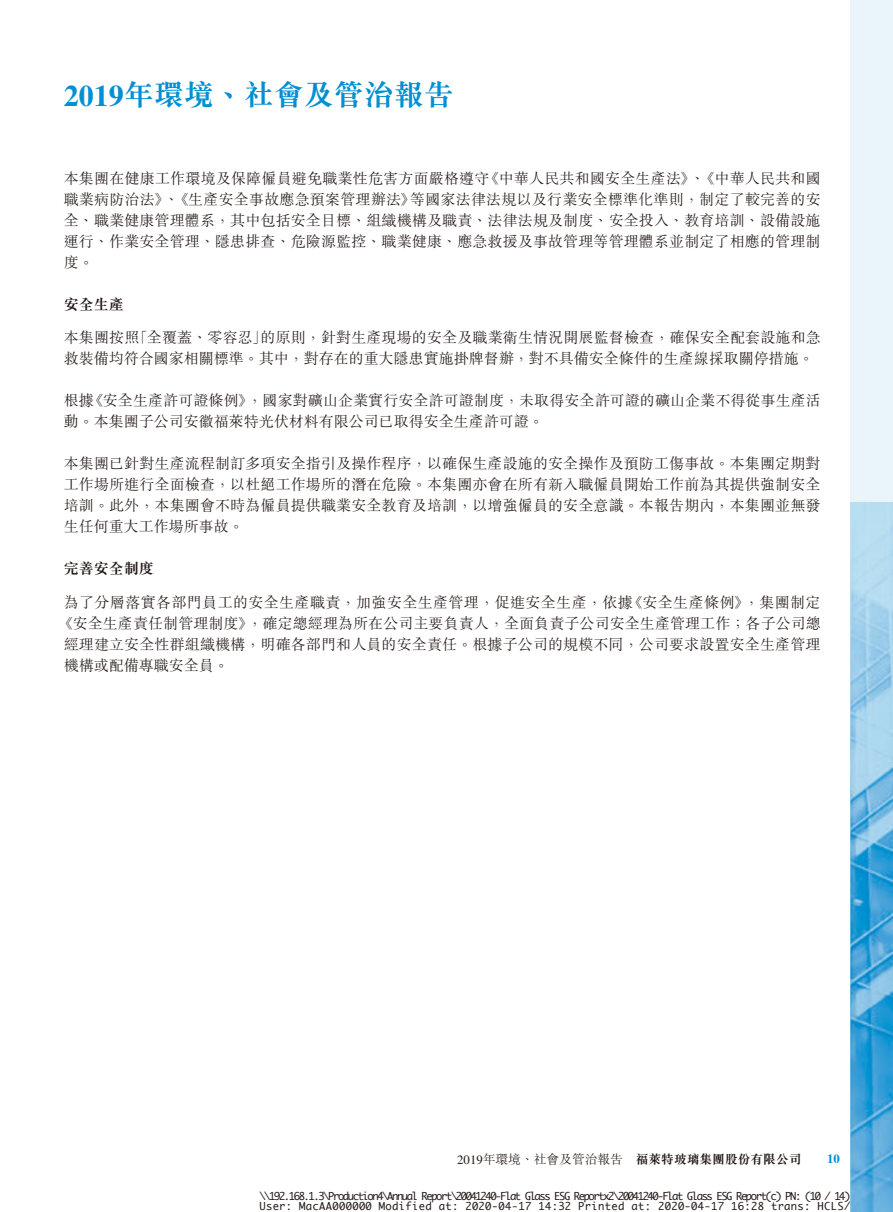
<style>
.page{position:relative;width:893px;height:1212px;background:#fff}
.page>*{position:absolute;margin:0;border:0;box-sizing:border-box;transform-origin:0 0}
.t1{font:700 30px "M Sung HK";color:#008fd3}
.t2{font:300 15px/21px "M Sung HK";letter-spacing:.01em;color:#231916}
.t3{font:700 15px "M Sung HK";color:#231916}
.t4{font:300 12.75px "M Sung HK";color:#231916}
.t5{font:700 12.75px "M Sung HK";color:#231916}
.t6{font:700 12.75px "Times LT Std";color:#008fd3}
.t7{font:10.5px/10.5px "Monaco";letter-spacing:-.13em;color:#231916;text-align:right}
.t8{font:10.5px "Monaco";letter-spacing:.03em;color:#231916}
.s1{font-family:"Times LT Std"}
.s2{font-family:"Times LT Std";font-weight:400}
</style>
<div class="page">
<div style="left:850px;top:0;width:43px;height:502px;background:#e9f5fb"></div>
<svg style="left:850px;top:502px;width:43px;height:710px;background:#6eb8e1"></svg>
<h1 class="t1" style="left:64px;top:74px;width:392px"><span class="s1">2019</span>年環境、社會及管治報告</h1>
<p class="t2" style="left:410px;top:167px;width:412px;text-indent:-346px">本集團在健康工作環境及保障僱員避免職業性危害方面嚴格遵守<br>等國家法律法規以及行業安全標準化準則，制定了較完善的安</p>
<p class="t2" style="left:484px;top:167px;width:338px">《中華人民共和國安全生產法》、《中華人民共和國</p>
<p class="t2" style="left:64px;top:188px;width:758px">職業病防治法》、《生產安全事故應急預案管理辦法》<br>全、職業健康管理體系，其中包括安全目標、組織機構及職責、法律法規及制度、安全投入、教育培訓、設備設施運行、作業安全管理、隱患排查、危險源監控、職業健康、應急救援及事故管理等管理體系並制定了相應的管理制度。</p>
<p class="t3" style="left:64px;top:293px;width:61px">安全生產</p>
<p class="t2" style="left:260px;top:327px;width:562px">的原則，針對生產現場的安全及職業衛生情況開展監督檢查，確保安全配套設施和急</p>
<p class="t2" style="left:133px;top:327px;width:135px">「全覆蓋、零容忍」</p>
<p class="t2" style="left:64px;top:327px;width:752px">本集團按照<br>救裝備均符合國家相關標準。其中，對存在的重大隱患實施掛牌督辦，對不具備安全條件的生產線採取關停措施。</p>
<p class="t2" style="left:248px;top:390px;width:575px">，國家對礦山企業實行安全許可證制度，未取得安全許可證的礦山企業不得從事生產活</p>
<p class="t2" style="left:88px;top:390px;width:166px">《安全生產許可證條例》</p>
<p class="t2" style="left:64px;top:390px;width:482px">根據<br>動。本集團子公司安徽福萊特光伏材料有限公司已取得安全生產許可證。</p>
<p class="t2" style="left:64px;top:453px;width:758px;text-align:justify">本集團已針對生產流程制訂多項安全指引及操作程序，以確保生產設施的安全操作及預防工傷事故。本集團定期對工作場所進行全面檢查，以杜絕工作場所的潛在危險。本集團亦會在所有新入職僱員開始工作前為其提供強制安全培訓。此外，本集團會不時為僱員提供職業安全教育及培訓，以增強僱員的安全意識。本報告期內，本集團並無發生任何重大工作場所事故。</p>
<p class="t3" style="left:64px;top:558px;width:91px">完善安全制度</p>
<p class="t2" style="left:744px;top:591px;width:78px">，集團制定</p>
<p class="t2" style="left:248px;top:591px;width:575px;text-indent:-184px">為了分層落實各部門員工的安全生產職責，加強安全生產管理，促進安全生產，依據<br>，確定總經理為所在公司主要負責人，全面負責子公司安全生產管理工作；各子公司總</p>
<p class="t2" style="left:628px;top:591px;width:123px">《安全生產條例》</p>
<p class="t2" style="left:64px;top:612px;width:758px;text-indent:-6px">《安全生產責任制管理制度》<br>經理建立安全性群組織機構，明確各部門和人員的安全責任。根據子公司的規模不同，公司要求設置安全生產管理機構或配備專職安全員。</p>
<p class="t4" style="left:457px;top:1150px;width:167px"><span class="s2">2019</span>年環境、社會及管治報告</p>
<p class="t5" style="left:636px;top:1150px;width:167px">福萊特玻璃集團股份有限公司</p>
<p class="t6" style="left:827px;top:1151px;width:14px">10</p>
<p class="t7" style="left:259px;top:1190px;width:593px">\\192.168.1.3\Production \4 Annual Report\20041240-Flat Glass ESG Reportx \2 20041240-Flat Glass ESG Report c( ) PN ): 10 / 14(<br>HCLS/</p>
<p class="t8" style="left:379px;top:1197px;width:54px">Modified</p>
<p class="t8" style="left:578px;top:1197px;width:48px">Printed</p>
<p class="t8" style="left:299px;top:1197px;width:74px">MacAA000000</p>
<p class="t7" style="left:465px;top:1201px;width:68px">2020-04-17</p>
<p class="t7" style="left:538px;top:1201px;width:34px">14:32</p>
<p class="t7" style="left:658px;top:1201px;width:68px">2020-04-17</p>
<p class="t7" style="left:731px;top:1201px;width:34px">16:28</p>
<p class="t7" style="left:259px;top:1201px;width:34px">User:</p>
<p class="t7" style="left:439px;top:1201px;width:21px">at:</p>
<p class="t7" style="left:631px;top:1201px;width:21px">at:</p>
<p class="t7" style="left:771px;top:1201px;width:41px">trans:</p>
</div>
